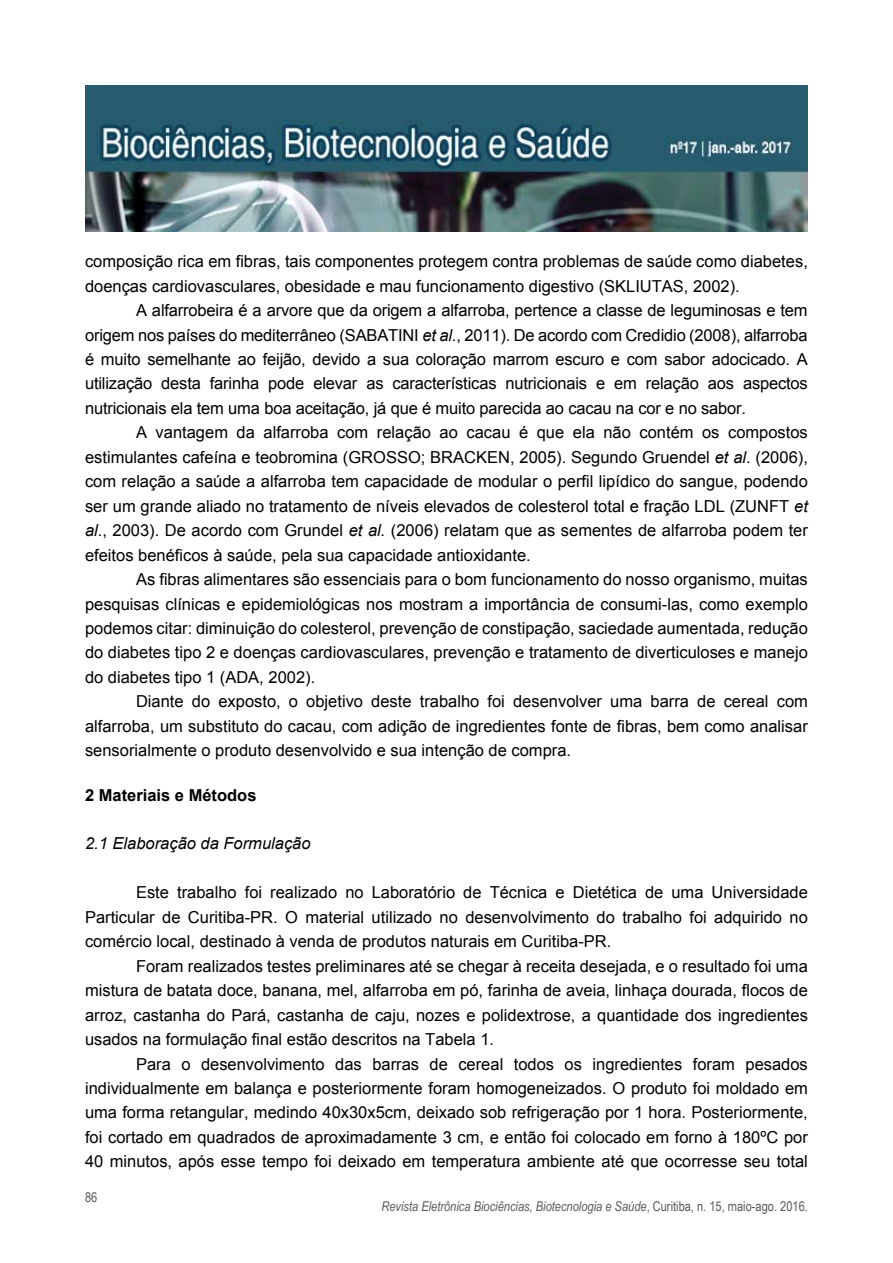
<style>
.page{position:relative;width:893px;height:1263px;background:#fff}
.page>*{position:absolute;margin:0;border:0;box-sizing:border-box;transform-origin:0 0}
.t1{font:16.5px/24.5px "Arial";color:#000;text-align:justify}
.t2{font:italic 16.5px "Arial";color:#000}
.t3{font:700 16.5px "Arial";color:#000}
.t4{font:italic 13.5px "Arial Narrow";color:#58595b}
.t5{font:13.5px "Arial Narrow";color:#58595b}
.s1{font-style:italic}
.s2{font-style:normal}
</style>
<div class="page">
<img style="left:85px;top:85px;width:723px;height:146px">
<p class="t1" style="left:85px;top:249px;width:724px">composição rica em fibras, tais componentes protegem contra problemas de saúde como diabetes, doenças cardiovasculares, obesidade e mau funcionamento digestivo (SKLIUTAS, 2002).</p>
<p class="t1" style="left:85px;top:298px;width:724px;text-indent:51px">A alfarrobeira é a arvore que da origem a alfarroba, pertence a classe de leguminosas e tem origem nos países do mediterrâneo (SABATINI <span class="s1">et al</span>., 2011). De acordo com Credidio (2008), alfarroba é muito semelhante ao feijão, devido a sua coloração marrom escuro e com sabor adocicado. A utilização desta farinha pode elevar as características nutricionais e em relação aos aspectos nutricionais ela tem uma boa aceitação, já que é muito parecida ao cacau na cor e no sabor.</p>
<p class="t1" style="left:85px;top:420px;width:724px;text-indent:51px">A vantagem da alfarroba com relação ao cacau é que ela não contém os compostos estimulantes cafeína e teobromina (GROSSO; BRACKEN, 2005). Segundo Gruendel <span class="s1">et al</span>. (2006), com relação a saúde a alfarroba tem capacidade de modular o perfil lipídico do sangue, podendo ser um grande aliado no tratamento de níveis elevados de colesterol total e fração LDL (ZUNFT <span class="s1">et al</span>., 2003). De acordo com Grundel <span class="s1">et al.</span> (2006) relatam que as sementes de alfarroba podem ter efeitos benéficos à saúde, pela sua capacidade antioxidante.</p>
<p class="t1" style="left:85px;top:567px;width:724px;text-indent:51px">As fibras alimentares são essenciais para o bom funcionamento do nosso organismo, muitas pesquisas clínicas e epidemiológicas nos mostram a importância de consumi-las, como exemplo podemos citar: diminuição do colesterol, prevenção de constipação, saciedade aumentada, redução do diabetes tipo 2 e doenças cardiovasculares, prevenção e tratamento de diverticuloses e manejo do diabetes tipo 1 (ADA, 2002).</p>
<p class="t1" style="left:85px;top:689px;width:724px;text-indent:51px">Diante do exposto, o objetivo deste trabalho foi desenvolver uma barra de cereal com alfarroba, um substituto do cacau, com adição de ingredientes fonte de fibras, bem como analisar sensorialmente o produto desenvolvido e sua intenção de compra.</p>
<p class="t3" style="left:85px;top:784px;width:173px">2 Materiais e Métodos</p>
<p class="t2" style="left:85px;top:833px;width:227px">2.1 Elaboração da Formulação</p>
<p class="t1" style="left:85px;top:880px;width:724px;text-indent:51px">Este trabalho foi realizado no Laboratório de Técnica e Dietética de uma Universidade Particular de Curitiba-PR. O material utilizado no desenvolvimento do trabalho foi adquirido no comércio local, destinado à venda de produtos naturais em Curitiba-PR.</p>
<p class="t1" style="left:85px;top:954px;width:724px;text-indent:51px">Foram realizados testes preliminares até se chegar à receita desejada, e o resultado foi uma mistura de batata doce, banana, mel, alfarroba em pó, farinha de aveia, linhaça dourada, flocos de arroz, castanha do Pará, castanha de caju, nozes e polidextrose, a quantidade dos ingredientes usados na formulação final estão descritos na Tabela 1.</p>
<p class="t1" style="left:85px;top:1052px;width:724px;text-indent:51px">Para o desenvolvimento das barras de cereal todos os ingredientes foram pesados individualmente em balança e posteriormente foram homogeneizados. O produto foi moldado em uma forma retangular, medindo 40x30x5cm, deixado sob refrigeração por 1 hora. Posteriormente, foi cortado em quadrados de aproximadamente 3 cm, e então foi colocado em forno à 180ºC por 40 minutos, após esse tempo foi deixado em temperatura ambiente até que ocorresse seu total</p>
<p class="t5" style="left:85px;top:1187px;width:14px">86</p>
<p class="t4" style="left:381px;top:1197px;width:428px">Revista Eletrônica Biociências, Biotecnologia e Saúde<span class="s2">, Curitiba, n. 15, maio-ago. 2016.</span></p>
</div>
